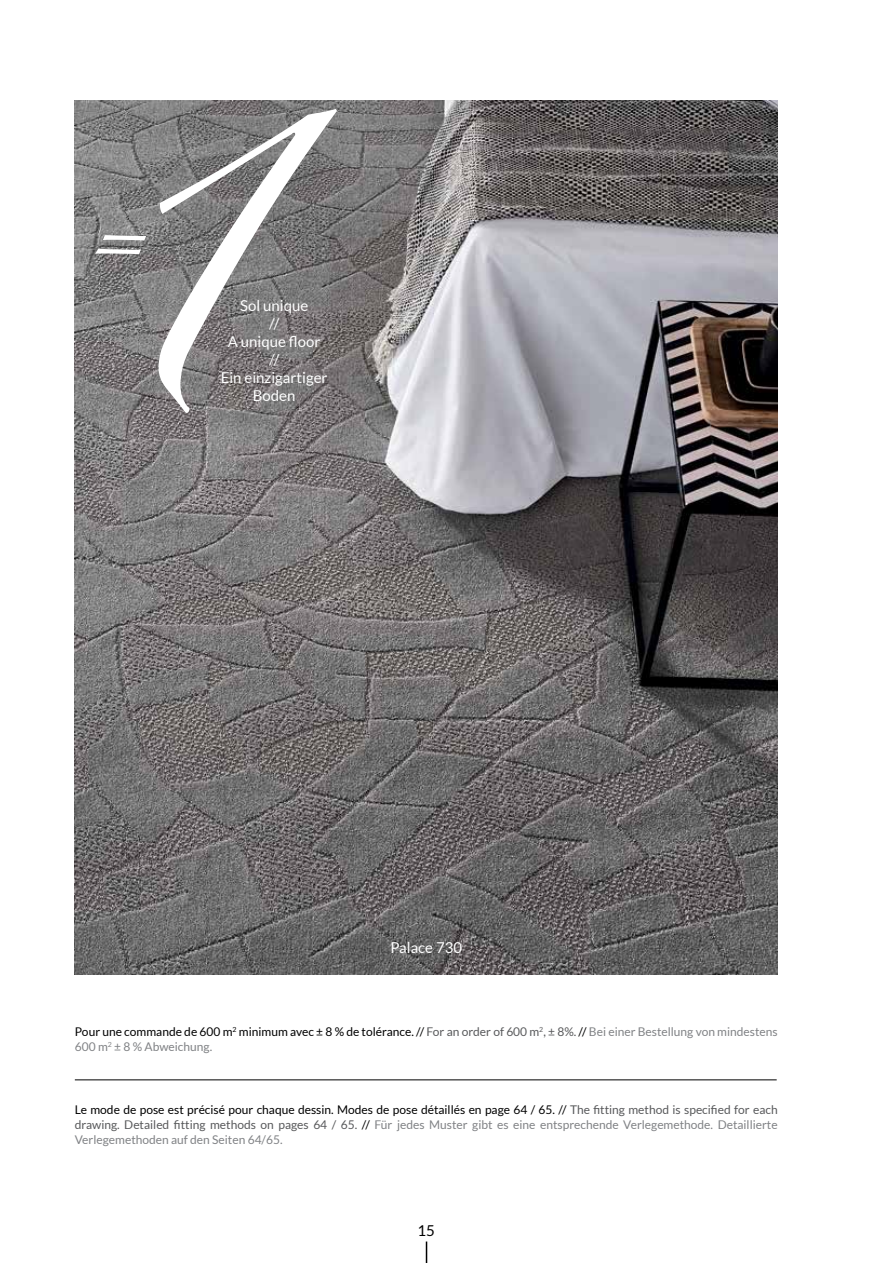
<style>
.page{position:relative;width:893px;height:1263px;background:#fff}
.page>*{position:absolute;margin:0;border:0;box-sizing:border-box;transform-origin:0 0}
.t1{font:257.7px "Zapfino";color:#fff}
.t2{font:97.95px "Zapfino";color:#fff}
.t3{font:15px/18px "Lato";color:#fff;text-align:center}
.t4{font:15px "Lato";color:#000}
.t5{font:12px/15px "Lato";color:#808285;text-align:justify}
.t6{font:12px/15px "Lato";color:#000}
.s1{color:#58595b}
.s2{color:#808285}
.s3{color:#000}
</style>
<div class="page">
<svg style="left:426px;top:1241px;width:1px;height:22px"></svg>
<hr style="left:75px;top:1079px;width:702px;height:1px;background:#000">
<img style="left:75px;top:101px;width:703px;height:873px">
<h2 class="t2" style="left:60px;top:184px;width:99px">=</h2>
<h1 class="t1" style="left:89px;top:154px;width:175px">1</h1>
<p class="t3" style="left:221px;top:296px;width:108px">Sol unique<br>//<br>A unique floor<br>//<br>Ein einzigartiger</p>
<p class="t3" style="left:253px;top:386px;width:44px">Boden</p>
<p class="t3" style="left:390px;top:938px;width:73px">Palace 730</p>
<p class="t6" style="left:75px;top:1024px;width:704px">Pour une commande de 600 m<sup>2</sup> minimum avec ± 8 % de tolérance. // <span class="s1">For an order of 600 m</span><sup>2</sup><span class="s1">, ± 8%.</span> // <span class="s2">Bei einer Bestellung von mindestens<br>600 m</span><sup>2</sup> <span class="s2">± 8 % Abweichung.</span></p>
<p class="t5" style="left:75px;top:1102px;width:704px"><span class="s3">Le mode de pose est précisé pour chaque dessin. Modes de pose détaillés en page 64 / 65. //</span> <span class="s1">The fitting method is specified for each drawing. Detailed fitting methods on pages 64 / 65.</span> <span class="s3">//</span> Für jedes Muster gibt es eine entsprechende Verlegemethode. Detaillierte Verlegemethoden auf den Seiten 64/65.</p>
<p class="t4" style="left:418px;top:1222px;width:19px">15</p>
</div>
